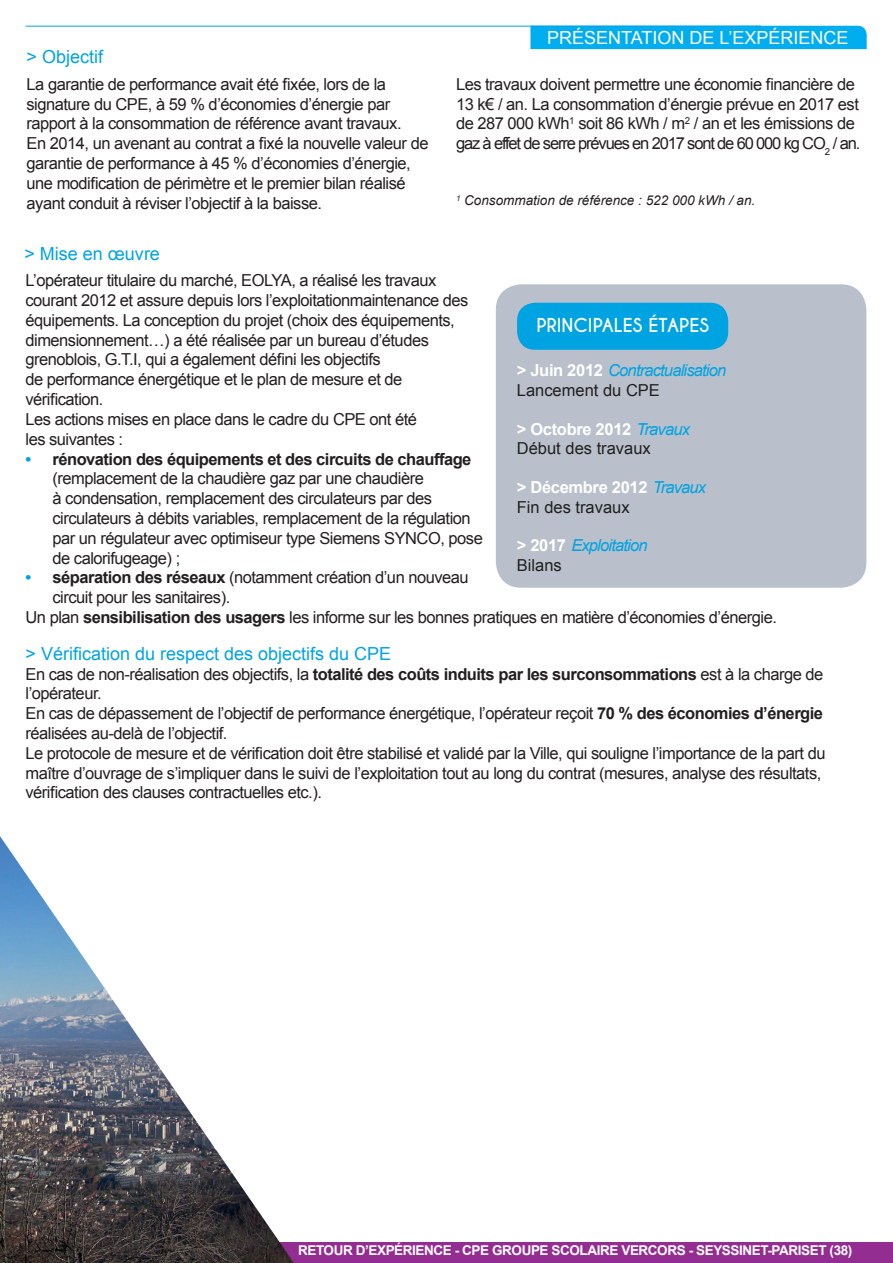
<style>
.page{position:relative;width:893px;height:1263px;background:#fff}
.page>*{position:absolute;margin:0;border:0;box-sizing:border-box;transform-origin:0 0}
.t1{font:18px "Arial";color:#00a3e1}
.t2{font:18px "Arial";color:#fff}
.t3{font:700 18px "Caviar Dreams";color:#fff}
.t4{font:16.5px/19.8px "Arial";letter-spacing:-.03em;color:#231f20}
.t5{font:italic 16.5px/19.8px "Arial";letter-spacing:-.05em;color:#00a3e1}
.t6{font:16.5px/19.8px "Arial";color:#231f20}
.t7{font:700 16.5px/19.8px "Arial";letter-spacing:-.02em;color:#fff}
.t8{font:700 13.5px "Arial";letter-spacing:-.03em;color:#fff}
.t9{font:italic 13.5px "Arial";color:#231f20}
.s1{font-weight:700;color:#00a3e1}
.s2{font-weight:700}
.s3{font-weight:700;font-style:normal;color:#fff}
.s4{font-style:normal;color:#231f20}
.s5{font-weight:700;color:#fff}
.s6{font-style:italic;color:#00a3e1}
.s7{font-weight:400;font-style:italic;color:#00a3e1}
.s8{font-weight:400;color:#231f20}
</style>
<div class="page">
<div style="left:496px;top:284px;width:370px;height:304px;background:#b9c0cb;border-radius:26px"></div>
<div style="left:517px;top:303px;width:211px;height:47px;background:#00a3e1;border-radius:18px"></div>
<div style="left:530px;top:26px;width:337px;height:23px;background:#00aeef"></div>
<hr style="left:26px;top:26px;width:735px;height:1px;background:#00a3e1">
<div style="left:0;top:1242px;width:893px;height:21px;background:#942d91"></div>
<img style="left:0;top:836px;width:294px;height:427px">
<p class="t2" style="left:547px;top:26px;width:303px">PRÉSENTATION DE L’EXPÉRIENCE</p>
<p class="t1" style="left:27px;top:45px;width:78px">&gt; Objectif</p>
<p class="t4" style="left:27px;top:74px;width:403px">La garantie de performance avait été fixée, lors de la signature du CPE, à 59 % d’économies d’énergie par rapport à la consommation de référence avant travaux.<br>En 2014, un avenant au contrat a fixé la nouvelle valeur de garantie de performance à 45 % d’économies d’énergie, une modification de périmètre et le premier bilan réalisé ayant conduit à réviser l’objectif à la baisse.</p>
<p class="t4" style="left:456px;top:74px;width:406px">Les travaux doivent permettre une économie financière de 13 k€ / an. La consommation d’énergie prévue en 2017 est de 287 000 kWh<sup>1</sup> soit 86 kWh / m<sup>2</sup> / an et les émissions de gaz à effet de serre prévues en 2017 sont de 60 000 kg CO<sub>2</sub> / an.</p>
<p class="t9" style="left:456px;top:192px;width:301px"><sup>1</sup> Consommation de référence : 522 000 kWh / an.</p>
<p class="t1" style="left:24px;top:242px;width:137px">&gt; Mise en œuvre</p>
<p class="t4" style="left:26px;top:271px;width:444px">L’opérateur titulaire du marché, EOLYA, a réalisé les travaux courant 2012 et assure depuis lors l’exploitationmaintenance des équipements. La conception du projet (choix des équipements, dimensionnement…) a été réalisée par un bureau d’études grenoblois, G.T.I, qui a également défini les objectifs<br>de performance énergétique et le plan de mesure et de vérification.<br>Les actions mises en place dans le cadre du CPE ont été<br>les suivantes :</p>
<p class="t4" style="left:53px;top:449px;width:432px;text-indent:-27px"><span class="s1">•</span> <span class="s2">rénovation des équipements et des circuits de chauffage </span>(remplacement de la chaudière gaz par une chaudière<br>à condensation, remplacement des circulateurs par des circulateurs à débits variables, remplacement de la régulation par un régulateur avec optimiseur type Siemens SYNCO, pose de calorifugeage) ;</p>
<p class="t4" style="left:26px;top:568px;width:445px"><span class="s1">•</span> <span class="s2">séparation des réseaux</span> (notamment création d’un nouveau</p>
<p class="t4" style="left:53px;top:588px;width:179px">circuit pour les sanitaires).</p>
<p class="t4" style="left:26px;top:607px;width:753px">Un plan <span class="s2">sensibilisation des usagers</span> les informe sur les bonnes pratiques en matière d’économies d’énergie.</p>
<p class="t1" style="left:26px;top:642px;width:367px">&gt; Vérification du respect des objectifs du CPE</p>
<p class="t4" style="left:26px;top:664px;width:801px">En cas de non-réalisation des objectifs, la <span class="s2">totalité des coûts induits par les surconsommations</span> est à la charge de l’opérateur.<br>En cas de dépassement de l’objectif de performance énergétique, l’opérateur reçoit <span class="s2">70 % des économies d’énergie </span>réalisées au-delà de l’objectif.<br>Le protocole de mesure et de vérification doit être stabilisé et validé par la Ville, qui souligne l’importance de la part du maître d’ouvrage de s’impliquer dans le suivi de l’exploitation tout au long du contrat (mesures, analyse des résultats, vérification des clauses contractuelles etc.).</p>
<p class="t3" style="left:536px;top:314px;width:174px">PRINCIPALES ÉTAPES</p>
<p class="t5" style="left:517px;top:361px;width:211px"><span class="s3">&gt; Juin 2012</span> Contractualisation<br><span class="s4">Lancement du CPE</span></p>
<p class="t6" style="left:517px;top:419px;width:175px"><span class="s5">&gt; Octobre 2012</span> <span class="s6">Travaux<br></span>Début des travaux</p>
<p class="t7" style="left:517px;top:478px;width:191px">&gt; Décembre 2012 <span class="s7">Travaux<br></span><span class="s8">Fin des travaux</span></p>
<p class="t5" style="left:517px;top:536px;width:132px"><span class="s3">&gt; 2017</span> Exploitation<br><span class="s4">Bilans</span></p>
<p class="t8" style="left:298px;top:1241px;width:556px">RETOUR D’EXPÉRIENCE - CPE GROUPE SCOLAIRE VERCORS - SEYSSINET-PARISET (38)</p>
</div>
